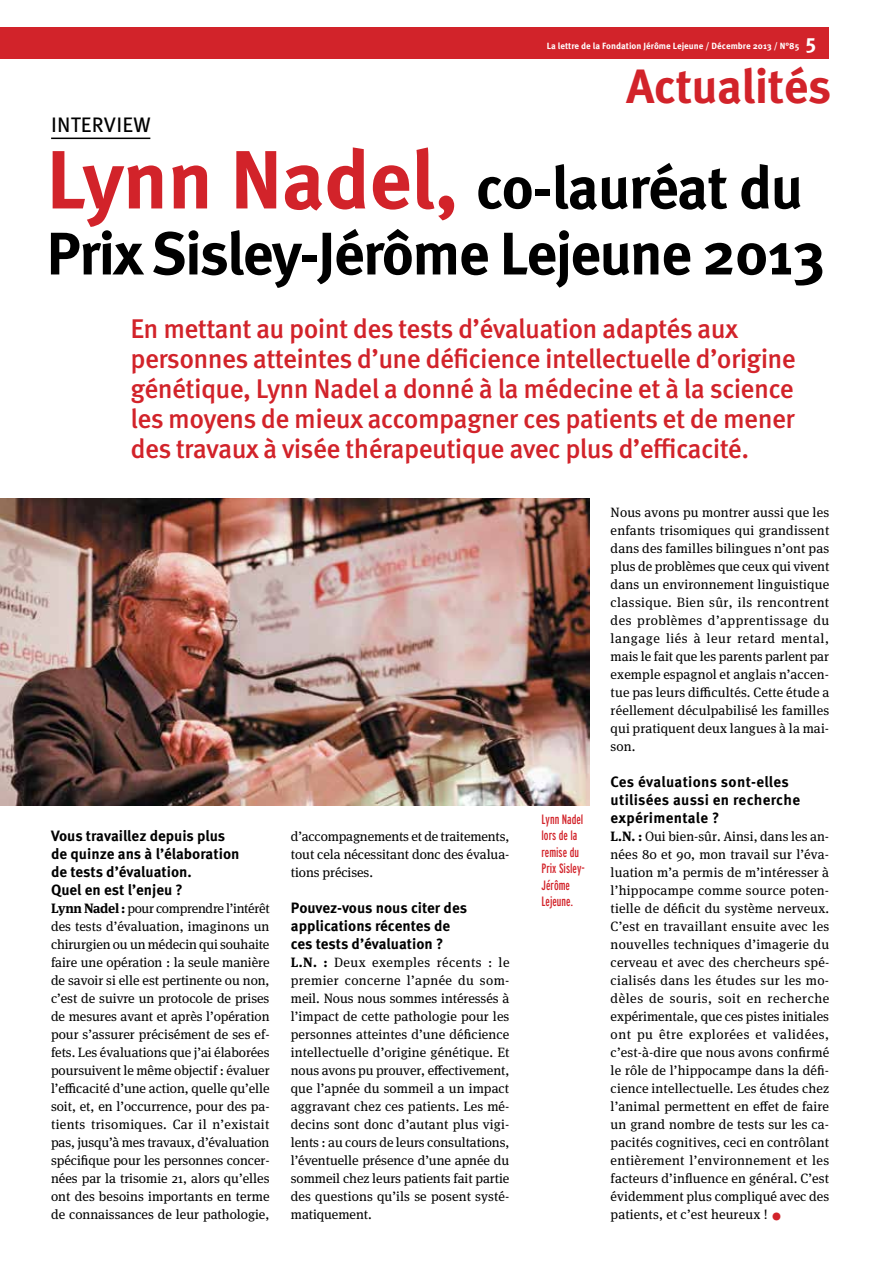
<style>
.page{position:relative;width:893px;height:1263px;background:#fff}
.page>*{position:absolute;margin:0;border:0;box-sizing:border-box;transform-origin:0 0}
.t1{font:700 60px/66px "Meta OT";letter-spacing:-.03em;color:#000}
.t2{font:700 48px "Meta OT";letter-spacing:-.015em;color:#d2232a}
.t3{font:500 27px/30px "Meta OT";letter-spacing:-.025em;color:#d2232a}
.t4{font:21px "Meta OT";letter-spacing:.01em;color:#000}
.t5{font:700 21px "Meta OT";color:#fff}
.t6{font:700 15px/18px "Meta OT";color:#000}
.t7{font:700 15px/18px "Meta OT";letter-spacing:.02em;color:#000}
.t8{font:13.5px/18px "Meta Serif OT";letter-spacing:.005em;color:#000;text-align:justify}
.t9{font:extra-condensed 13.5px/16.5px "Interstate";color:#d2232a}
.t10{font:700 9px "Meta OT";color:#fff}
.s1{font-size:82.5px;color:#d2232a}
.s2{font-weight:700}
.s3{font-size:22.5px;color:#d2232a}
</style>
<div class="page">
<hr style="left:51px;top:138px;width:99px;height:1px;background:#000">
<img style="left:0;top:499px;width:589px;height:306px">
<div style="left:0;top:27px;width:829px;height:32px;background:#d2232a"></div>
<p class="t10" style="left:547px;top:40px;width:254px">La lettre de la Fondation Jérôme Lejeune / Décembre 2013 / N°85</p>
<h3 class="t5" style="left:805px;top:28px;width:12px">5</h3>
<h2 class="t2" style="left:626px;top:56px;width:207px">Actualités</h2>
<h3 class="t4" style="left:51px;top:112px;width:101px">INTERVIEW</h3>
<h1 class="t1" style="left:46px;top:155px;width:780px"><span class="s1">Lynn Nadel,</span> co-lauréat du<br>Prix Sisley-Jérôme Lejeune 2013</h1>
<p class="t3" style="left:131px;top:314px;width:667px">En mettant au point des tests d’évaluation adaptés aux personnes atteintes d’une déficience intellectuelle d’origine génétique, Lynn Nadel a donné à la médecine et à la science les moyens de mieux accompagner ces patients et de mener des travaux à visée thérapeutique avec plus d’efficacité.</p>
<p class="t6" style="left:51px;top:827px;width:190px">Vous travaillez depuis plus de quinze ans à l’élaboration de tests d’évaluation.<br>Quel en est l’enjeu ?</p>
<p class="t8" style="left:51px;top:900px;width:220px"><span class="s2">Lynn Nadel :</span> pour comprendre l’intérêt des tests d’évaluation, imaginons un chirurgien ou un médecin qui souhaite faire une opération : la seule manière de savoir si elle est pertinente ou non, c’est de suivre un protocole de prises de mesures avant et après l’opération pour s’assurer précisément de ses ef&shy;fets. Les évaluations que j’ai élaborées poursuivent le même objectif : évaluer l’efficacité d’une action, quelle qu’elle soit, et, en l’occurrence, pour des pa&shy;tients trisomiques. Car il n’existait pas, jusqu’à mes travaux, d’évaluation spécifique pour les personnes concer&shy;nées par la trisomie 21, alors qu’elles ont des besoins importants en terme de connaissances de leur pathologie,</p>
<p class="t8" style="left:291px;top:827px;width:220px">d’accompagnements et de traitements, tout cela nécessitant donc des évalua&shy;tions précises.</p>
<p class="t6" style="left:291px;top:899px;width:178px">Pouvez-vous nous citer des applications récentes de ces tests d’évaluation ?</p>
<p class="t8" style="left:291px;top:954px;width:220px"><span class="s2">L.N. :</span> Deux exemples récents : le premier concerne l’apnée du som&shy;meil. Nous nous sommes intéressés à l’impact de cette pathologie pour les personnes atteintes d’une déficience intellectuelle d’origine génétique. Et nous avons pu prouver, effectivement, que l’apnée du sommeil a un impact aggravant chez ces patients. Les mé&shy;decins sont donc d’autant plus vigi&shy;lents : au cours de leurs consultations, l’éventuelle présence d’une apnée du sommeil chez leurs patients fait partie des questions qu’ils se posent systé&shy;matiquement.</p>
<p class="t9" style="left:541px;top:810px;width:45px">Lynn Nadel lors de la remise du<br>Prix Sisley-<br>Jérôme<br>Lejeune.</p>
<p class="t8" style="left:611px;top:503px;width:220px">Nous avons pu montrer aussi que les enfants trisomiques qui grandissent dans des familles bilingues n’ont pas plus de problèmes que ceux qui vivent dans un environnement linguistique classique. Bien sûr, ils rencontrent des problèmes d’apprentissage du langage liés à leur retard mental, mais le fait que les parents parlent par exemple espagnol et anglais n’accen&shy;tue pas leurs difficultés. Cette étude a réellement déculpabilisé les familles qui pratiquent deux langues à la mai&shy;son.</p>
<p class="t7" style="left:611px;top:773px;width:191px">Ces évaluations sont-elles utilisées aussi en recherche expérimentale ?</p>
<p class="t8" style="left:611px;top:828px;width:220px"><span class="s2">L.N. :</span> Oui bien-sûr. Ainsi, dans les an&shy;nées 80 et 90, mon travail sur l’éva&shy;luation m’a permis de m’intéresser à l’hippocampe comme source poten&shy;tielle de déficit du système nerveux.<br>C’est en travaillant ensuite avec les nouvelles techniques d’imagerie du cerveau et avec des chercheurs spé&shy;cialisés dans les études sur les mo&shy;dèles de souris, soit en recherche expérimentale, que ces pistes initiales ont pu être explorées et validées, c’est-à-dire que nous avons confirmé le rôle de l’hippocampe dans la défi&shy;cience intellectuelle. Les études chez l’animal permettent en effet de faire un grand nombre de tests sur les ca&shy;pacités cognitives, ceci en contrôlant entièrement l’environnement et les facteurs d’influence en général. C’est évidemment plus compliqué avec des patients, et c’est heureux ! <span class="s3">•</span></p>
</div>
